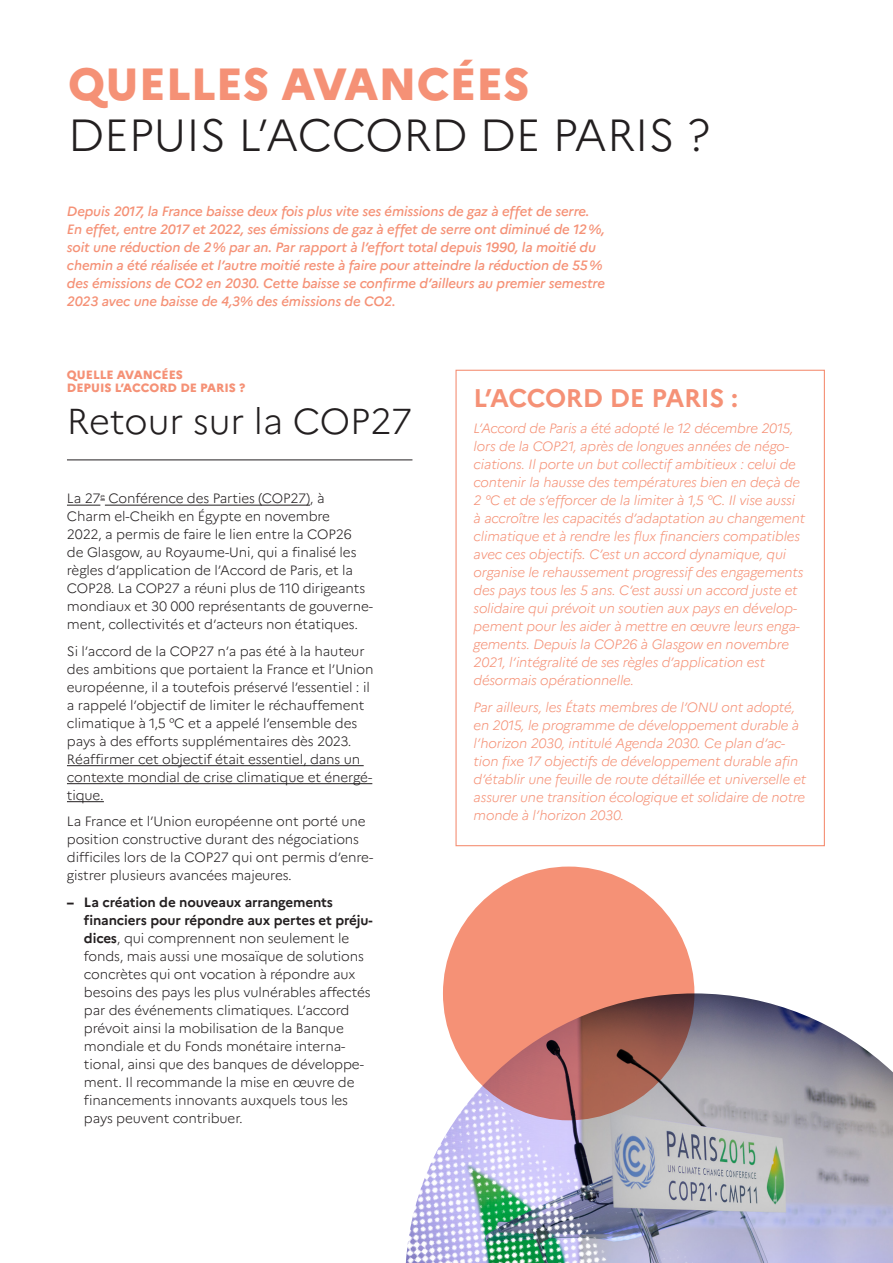
<style>
.page{position:relative;width:893px;height:1263px;background:#fff}
.page>*{position:absolute;margin:0;border:0;box-sizing:border-box;transform-origin:0 0}
.t1{font:300 45px "Marianne";color:#231f20}
.t2{font:800 45px "Marianne";color:#f59176}
.t3{font:300 36px "Marianne";color:#231f20}
.t4{font:700 25.5px "Marianne";letter-spacing:-.02em;color:#f59176}
.t5{font:300 13.5px/18px "Marianne";letter-spacing:-.01em;color:#231f20}
.t6{font:italic 300 13.5px/18px "Marianne";letter-spacing:-.01em;color:#f59176}
.t7{font:italic 500 13.5px/18px "Marianne";letter-spacing:-.01em;color:#f59176}
.t8{font:800 12px/13.5px "Marianne";color:#f59176}
.s1{font-weight:800}
.s2{font-weight:700}
</style>
<div class="page">
<hr style="left:67px;top:460px;width:345px;height:1px;background:#231f20">
<hr style="left:67px;top:505px;width:33px;height:1px;background:#231f20">
<hr style="left:105px;top:505px;width:205px;height:1px;background:#231f20">
<hr style="left:67px;top:765px;width:297px;height:1px;background:#231f20">
<hr style="left:67px;top:783px;width:305px;height:1px;background:#231f20">
<hr style="left:67px;top:801px;width:37px;height:1px;background:#231f20">
<img style="left:443px;top:993px;width:450px;height:270px">
<img style="left:405px;top:1047px;width:288px;height:216px">
<svg style="left:443px;top:866px;width:251px;height:254px;background:#d77f6b"></svg>
<h1 class="t2" style="left:68px;top:56px;width:463px">QUELLES AVANCÉES</h1>
<h1 class="t1" style="left:68px;top:107px;width:643px">DEPUIS L’ACCORD DE PARIS ?</h1>
<p class="t7" style="left:67px;top:203px;width:540px">Depuis 2017, la France baisse deux fois plus vite ses émissions de gaz à effet de serre.<br>En effet, entre 2017 et 2022, ses émissions de gaz à effet de serre ont diminué de 12%, soit une réduction de 2% par an. Par rapport à l’effort total depuis 1990, la moitié du chemin a été réalisée et l’autre moitié reste à faire pour atteindre la réduction de 55% des émissions de CO2 en 2030. Cette baisse se confirme d’ailleurs au premier semestre 2023 avec une baisse de 4,3% des émissions de CO2.</p>
<p class="t8" style="left:67px;top:368px;width:180px">QUELLE AVANCÉES<br>DEPUIS L’ACCORD DE PARIS ?</p>
<h2 class="t3" style="left:67px;top:399px;width:347px">Retour sur la COP27</h2>
<p class="t5" style="left:67px;top:490px;width:308px">La 27<sup>e</sup> Conférence des Parties (COP27), à<br>Charm el-Cheikh en Égypte en novembre<br>2022, a permis de faire le lien entre la COP26<br>de Glasgow, au Royaume-Uni, qui a finalisé les règles d’application de l’Accord de Paris, et la COP28. La COP27 a réuni plus de 110 dirigeants mondiaux et 30 000 représentants de gouverne&shy;ment, collectivités et d’acteurs non étatiques.</p>
<p class="t5" style="left:67px;top:642px;width:308px">Si l’accord de la COP27 n’a pas été à la hauteur des ambitions que portaient la France et l’Union européenne, il a toutefois préservé l’essentiel : il a rappelé l’objectif de limiter le réchauffement climatique à 1,5 °C et a appelé l’ensemble des pays à des efforts supplémentaires dès 2023.<br>Réaffirmer cet objectif était essentiel, dans un contexte mondial de crise climatique et énergé&shy;tique.</p>
<p class="t5" style="left:67px;top:813px;width:308px">La France et l’Union européenne ont porté une position constructive durant des négociations difficiles lors de la COP27 qui ont permis d’enre&shy;gistrer plusieurs avancées majeures.</p>
<p class="t5" style="left:84px;top:893px;width:290px;text-indent:-17px"><span class="s1">–</span> <span class="s2">La création de nouveaux arrangements financiers pour répondre aux pertes et préju&shy;dices</span>, qui comprennent non seulement le fonds, mais aussi une mosaïque de solutions concrètes qui ont vocation à répondre aux besoins des pays les plus vulnérables affectés par des événements climatiques. L’accord prévoit ainsi la mobilisation de la Banque mondiale et du Fonds monétaire interna&shy;tional, ainsi que des banques de développe&shy;ment. Il recommande la mise en œuvre de financements innovants auxquels tous les pays peuvent contribuer.</p>
<h3 class="t4" style="left:474px;top:382px;width:266px">L’ACCORD DE PARIS :</h3>
<p class="t6" style="left:474px;top:420px;width:333px">L’Accord de Paris a été adopté le 12 décembre 2015, lors de la COP21, après de longues années de négo&shy;ciations. Il porte un but collectif ambitieux : celui de contenir la hausse des températures bien en deçà de 2 °C et de s’efforcer de la limiter à 1,5 °C. Il vise aussi à accroître les capacités d’adaptation au changement climatique et à rendre les flux financiers compatibles avec ces objectifs. C’est un accord dynamique, qui organise le rehaussement progressif des engagements des pays tous les 5 ans. C’est aussi un accord juste et solidaire qui prévoit un soutien aux pays en dévelop&shy;pement pour les aider à mettre en œuvre leurs enga&shy;gements. Depuis la COP26 à Glasgow en novembre 2021, l’intégralité de ses règles d’application est désormais opérationnelle.</p>
<p class="t6" style="left:474px;top:698px;width:334px">Par ailleurs, les États membres de l’ONU ont adopté, en 2015, le programme de développement durable à l’horizon 2030, intitulé Agenda 2030. Ce plan d’ac&shy;tion fixe 17 objectifs de développement durable afin d’établir une feuille de route détaillée et universelle et assurer une transition écologique et solidaire de notre monde à l’horizon 2030.</p>
</div>
